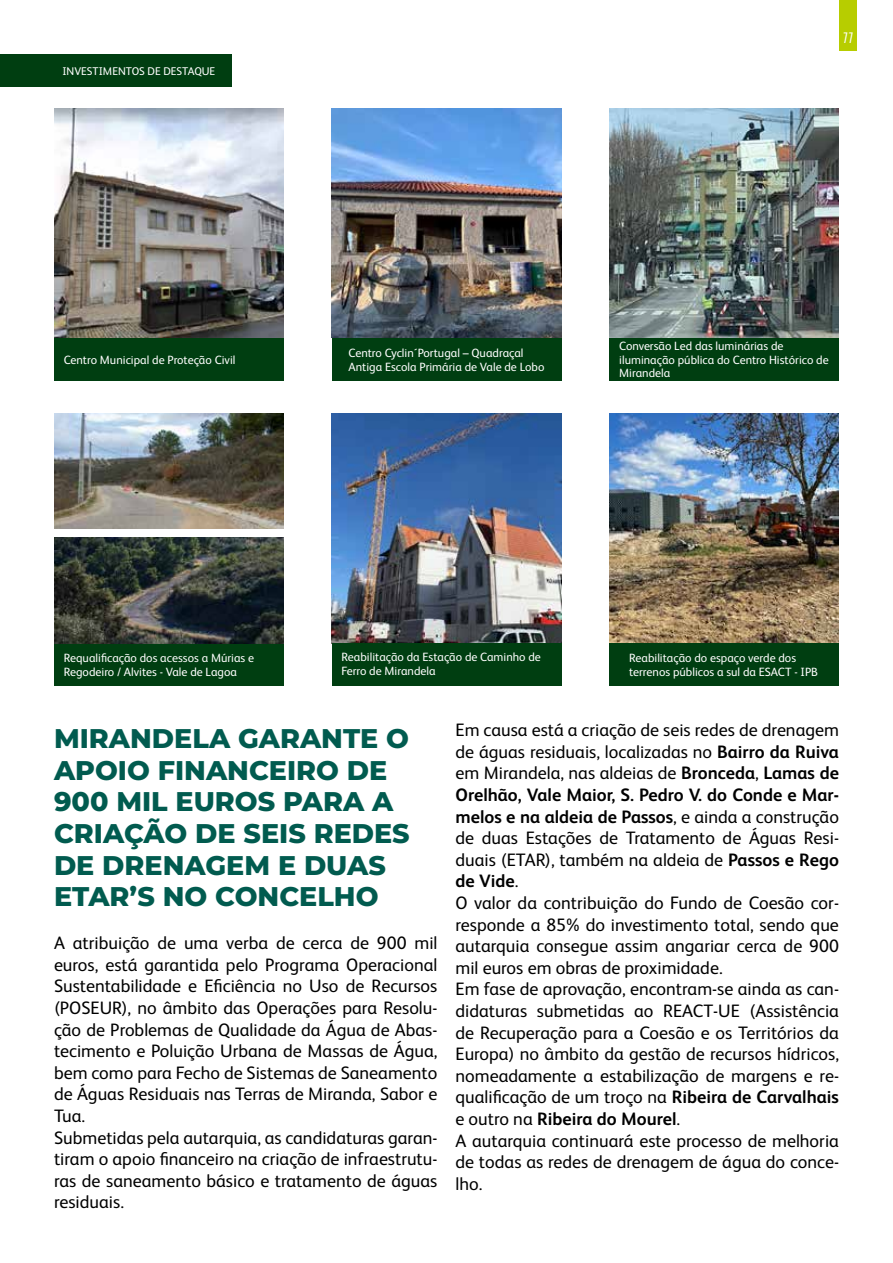
<style>
.page{position:relative;width:893px;height:1263px;background:#fff}
.page>*{position:absolute;margin:0;border:0;box-sizing:border-box;transform-origin:0 0}
.t1{font:800 27px/31.5px "Montserrat";color:#015b4f}
.t2{font:18px/21.6px "FS Albert Pro";color:#000}
.t3{font:italic 15.15px "Montserrat";color:#fff}
.t4{font:12px/13.5px "FS Albert Pro";color:#fff}
.t5{font:11.25px "FS Albert Pro";color:#fff}
.s1{font-weight:700}
</style>
<div class="page">
<img style="left:610px;top:414px;width:229px;height:229px">
<img style="left:54px;top:414px;width:229px;height:114px">
<img style="left:610px;top:108px;width:229px;height:230px">
<img style="left:54px;top:108px;width:229px;height:230px">
<div style="left:54px;top:338px;width:229px;height:42px;background:#003e11"></div>
<div style="left:54px;top:643px;width:229px;height:43px;background:#003e11"></div>
<div style="left:610px;top:338px;width:229px;height:42px;background:#003e11"></div>
<div style="left:610px;top:643px;width:229px;height:43px;background:#003e11"></div>
<img style="left:332px;top:108px;width:229px;height:230px">
<div style="left:332px;top:338px;width:229px;height:42px;background:#003e11"></div>
<img style="left:332px;top:414px;width:229px;height:229px">
<div style="left:332px;top:643px;width:229px;height:43px;background:#003e11"></div>
<div style="left:0;top:54px;width:232px;height:33px;background:#003e11"></div>
<div style="left:839px;top:0;width:18px;height:50px;background:#b7cd00"></div>
<img style="left:54px;top:538px;width:229px;height:105px">
<p class="t5" style="left:63px;top:63px;width:154px">INVESTIMENTOS DE DESTAQUE</p>
<p class="t4" style="left:64px;top:352px;width:173px">Centro Municipal de Proteção Civil</p>
<p class="t3" style="left:842px;top:27px;width:12px">11</p>
<p class="t4" style="left:348px;top:345px;width:197px">Centro Cyclin´Portugal – Quadraçal<br>Antiga Escola Primária de Vale de Lobo</p>
<p class="t4" style="left:619px;top:339px;width:211px">Conversão Led das luminárias de iluminação pública do Centro Histórico de<br>Mirandela</p>
<p class="t4" style="left:64px;top:651px;width:192px">Requalificação dos acessos a Múrias e<br>Regodeiro / Alvites - Vale de Lagoa</p>
<p class="t4" style="left:341px;top:649px;width:201px">Reabilitação da Estação de Caminho de<br>Ferro de Mirandela</p>
<p class="t4" style="left:629px;top:651px;width:191px">Reabilitação do espaço verde dos terrenos públicos a sul da ESACT - IPB</p>
<h1 class="t1" style="left:54px;top:722px;width:357px">MIRANDELA GARANTE O<br>APOIO FINANCEIRO DE<br>900 MIL EUROS PARA A<br>CRIAÇÃO DE SEIS REDES<br>DE DRENAGEM E DUAS<br>ETAR’S NO CONCELHO</h1>
<p class="t2" style="left:54px;top:931px;width:385px">A atribuição de uma verba de cerca de 900 mil euros, está garantida pelo Programa Operacional Sustentabilidade e Eficiência no Uso de Recursos (POSEUR), no âmbito das Operações para Resolu&shy;ção de Problemas de Qualidade da Água de Abas&shy;tecimento e Poluição Urbana de Massas de Água, bem como para Fecho de Sistemas de Saneamento de Águas Residuais nas Terras de Miranda, Sabor e Tua.<br>Submetidas pela autarquia, as candidaturas garan&shy;tiram o apoio financeiro na criação de infraestrutu&shy;ras de saneamento básico e tratamento de águas residuais.</p>
<p class="t2" style="left:455px;top:718px;width:385px">Em causa está a criação de seis redes de drenagem de águas residuais, localizadas no <span class="s1">Bairro da Ruiva </span>em Mirandela, nas aldeias de <span class="s1">Bronceda</span>, <span class="s1">Lamas de Orelhão, Vale Maior, S. Pedro V. do Conde e Mar&shy;melos e na aldeia de Passos</span>, e ainda a construção de duas Estações de Tratamento de Águas Resi&shy;duais (ETAR), também na aldeia de <span class="s1">Passos e Rego de Vide</span>.<br>O valor da contribuição do Fundo de Coesão cor&shy;responde a 85% do investimento total, sendo que autarquia consegue assim angariar cerca de 900 mil euros em obras de proximidade.<br>Em fase de aprovação, encontram-se ainda as can&shy;didaturas submetidas ao REACT-UE (Assistência de Recuperação para a Coesão e os Territórios da Europa) no âmbito da gestão de recursos hídricos, nomeadamente a estabilização de margens e re&shy;qualificação de um troço na <span class="s1">Ribeira de Carvalhais </span>e outro na <span class="s1">Ribeira do Mourel</span>.<br>A autarquia continuará este processo de melhoria de todas as redes de drenagem de água do conce&shy;lho.</p>
</div>
